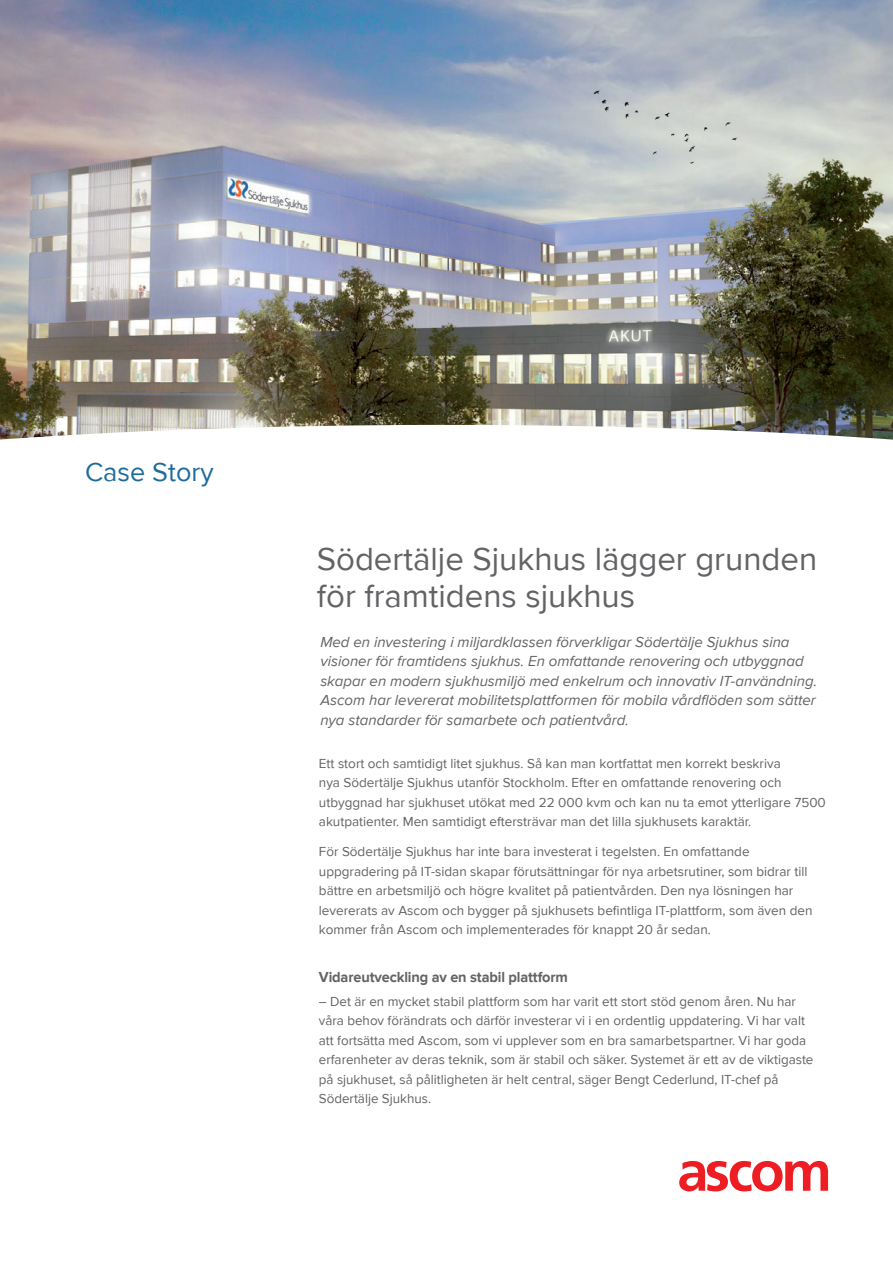
<style>
.page{position:relative;width:893px;height:1263px;background:#fff}
.page>*{position:absolute;margin:0;border:0;box-sizing:border-box;transform-origin:0 0}
.t1{font:33px/37.5px "Proxima Nova";color:#636366}
.t2{font:27px "Proxima Nova";color:#1f6b9b}
.t3{font:italic 15px/19.5px "Proxima Nova";color:#636366}
.t4{font:700 15px "Proxima Nova";letter-spacing:-.01em;color:#636366}
.t5{font:13.5px/19.5px "Proxima Nova";color:#636366}
</style>
<div class="page">
<img style="left:0;top:0;width:893px;height:425px">
<svg style="left:679px;top:1161px;width:149px;height:30px"></svg>
<img style="left:0;top:425px;width:893px;height:15px">
<h2 class="t2" style="left:85px;top:456px;width:130px">Case Story</h2>
<h1 class="t1" style="left:317px;top:541px;width:502px">Södertälje Sjukhus lägger grunden för framtidens sjukhus</h1>
<p class="t3" style="left:320px;top:632px;width:498px">Med en investering i miljardklassen förverkligar Södertälje Sjukhus sina visioner för framtidens sjukhus. En omfattande renovering och utbyggnad skapar en modern sjukhusmiljö med enkelrum och innovativ IT-användning.<br>Ascom har levererat mobilitetsplattformen för mobila vårdflöden som sätter nya standarder för samarbete och patientvård.</p>
<p class="t5" style="left:319px;top:753px;width:508px">Ett stort och samtidigt litet sjukhus. Så kan man kortfattat men korrekt beskriva<br>nya Södertälje Sjukhus utanför Stockholm. Efter en omfattande renovering och utbyggnad har sjukhuset utökat med 22 000 kvm och kan nu ta emot ytterligare 7500 akutpatienter. Men samtidigt eftersträvar man det lilla sjukhusets karaktär.</p>
<p class="t5" style="left:319px;top:842px;width:495px">För Södertälje Sjukhus har inte bara investerat i tegelsten. En omfattande uppgradering på IT-sidan skapar förutsättningar för nya arbetsrutiner, som bidrar till bättre en arbetsmiljö och högre kvalitet på patientvården. Den nya lösningen har levererats av Ascom och bygger på sjukhusets befintliga IT-plattform, som även den kommer från Ascom och implementerades för knappt 20 år sedan.</p>
<p class="t4" style="left:319px;top:969px;width:251px">Vidareutveckling av en stabil plattform</p>
<p class="t5" style="left:319px;top:991px;width:496px">– Det är en mycket stabil plattform som har varit ett stort stöd genom åren. Nu har våra behov förändrats och därför investerar vi i en ordentlig uppdatering. Vi har valt att fortsätta med Ascom, som vi upplever som en bra samarbetspartner. Vi har goda erfarenheter av deras teknik, som är stabil och säker. Systemet är ett av de viktigaste på sjukhuset, så pålitligheten är helt central, säger Bengt Cederlund, IT-chef på Södertälje Sjukhus.</p>
</div>
